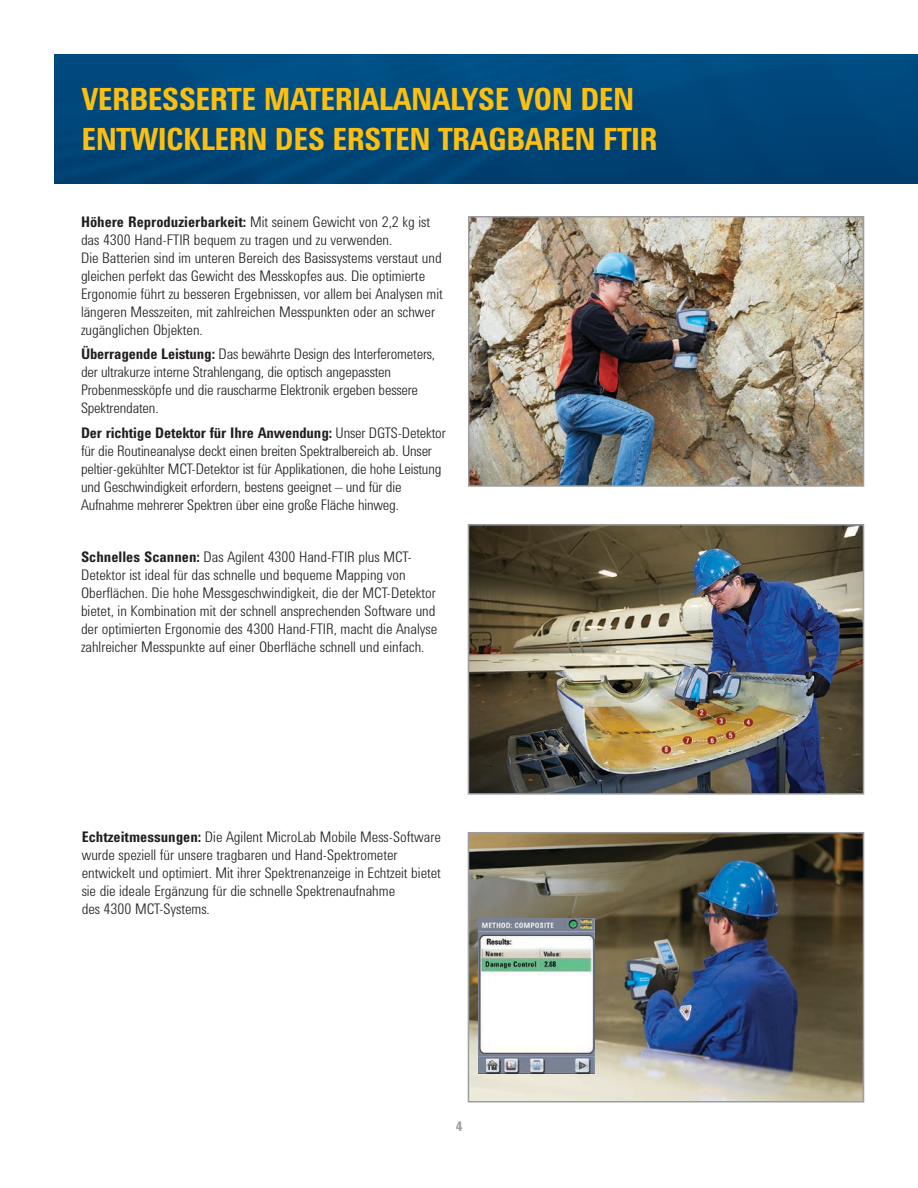
<style>
.page{position:relative;width:918px;height:1188px;background:#fff}
.page>*{position:absolute;margin:0;border:0;box-sizing:border-box;transform-origin:0 0}
.t1{font:700 31.5px/40.5px "Agilent Condensed CFF";letter-spacing:-.02em;color:#febf0f}
.t2{font:300 15px/18px "Agilent Condensed CFF";color:#231f20}
.t3{font:700 13.5px "Agilent Condensed CFF";color:#9b9da0}
.s1{font-weight:700}
</style>
<div class="page">
<img style="left:471px;top:835px;width:390px;height:264px">
<div style="left:468px;top:832px;width:396px;height:270px;border:2px solid #9b9da0"></div>
<img style="left:54px;top:54px;width:864px;height:130px">
<img style="left:471px;top:527px;width:390px;height:265px">
<div style="left:468px;top:524px;width:396px;height:271px;border:2px solid #9b9da0"></div>
<img style="left:471px;top:219px;width:390px;height:265px">
<div style="left:468px;top:216px;width:396px;height:271px;border:2px solid #9b9da0"></div>
<img style="left:478px;top:918px;width:117px;height:156px">
<h1 class="t1" style="left:81px;top:77px;width:554px">Verbesserte Materialanalyse von den<br>Entwicklern des ersten tragbaren FTIR</h1>
<p class="t2" style="left:81px;top:211px;width:363px"><span class="s1">Höhere Reproduzierbarkeit:</span> Mit seinem Gewicht von 2,2 kg ist das 4300 Hand-FTIR bequem zu tragen und zu verwenden.<br>Die Batterien sind im unteren Bereich des Basissystems verstaut und gleichen perfekt das Gewicht des Messkopfes aus. Die optimierte Ergonomie führt zu besseren Ergebnissen, vor allem bei Analysen mit längeren Messzeiten, mit zahlreichen Messpunkten oder an schwer zugänglichen Objekten.</p>
<p class="t2" style="left:81px;top:344px;width:356px"><span class="s1">Überragende Leistung:</span> Das bewährte Design des Interferometers, der ultrakurze interne Strahlengang, die optisch angepassten Probenmessköpfe und die rauscharme Elektronik ergeben bessere Spektrendaten.</p>
<p class="t2" style="left:81px;top:423px;width:366px"><span class="s1">Der richtige Detektor für Ihre Anwendung:</span> Unser DGTS-Detektor für die Routineanalyse deckt einen breiten Spektralbereich ab. Unser peltier-gekühlter MCT-Detektor ist für Applikationen, die hohe Leistung und Geschwindigkeit erfordern, bestens geeignet – und für die Aufnahme mehrerer Spektren über eine große Fläche hinweg.</p>
<p class="t2" style="left:81px;top:547px;width:358px"><span class="s1">Schnelles Scannen:</span> Das Agilent 4300 Hand-FTIR plus MCT-Detektor ist ideal für das schnelle und bequeme Mapping von Oberflächen. Die hohe Messgeschwindigkeit, die der MCT-Detektor bietet, in Kombination mit der schnell ansprechenden Software und der optimierten Ergonomie des 4300 Hand-FTIR, macht die Analyse zahlreicher Messpunkte auf einer Oberfläche schnell und einfach.</p>
<p class="t2" style="left:82px;top:827px;width:361px"><span class="s1">Echtzeitmessungen:</span> Die Agilent MicroLab Mobile Mess-Software wurde speziell für unsere tragbaren und Hand-Spektrometer entwickelt und optimiert. Mit ihrer Spektrenanzeige in Echtzeit bietet sie die ideale Ergänzung für die schnelle Spektrenaufnahme<br>des 4300 MCT-Systems.</p>
<p class="t3" style="left:456px;top:1117px;width:8px">4</p>
</div>
